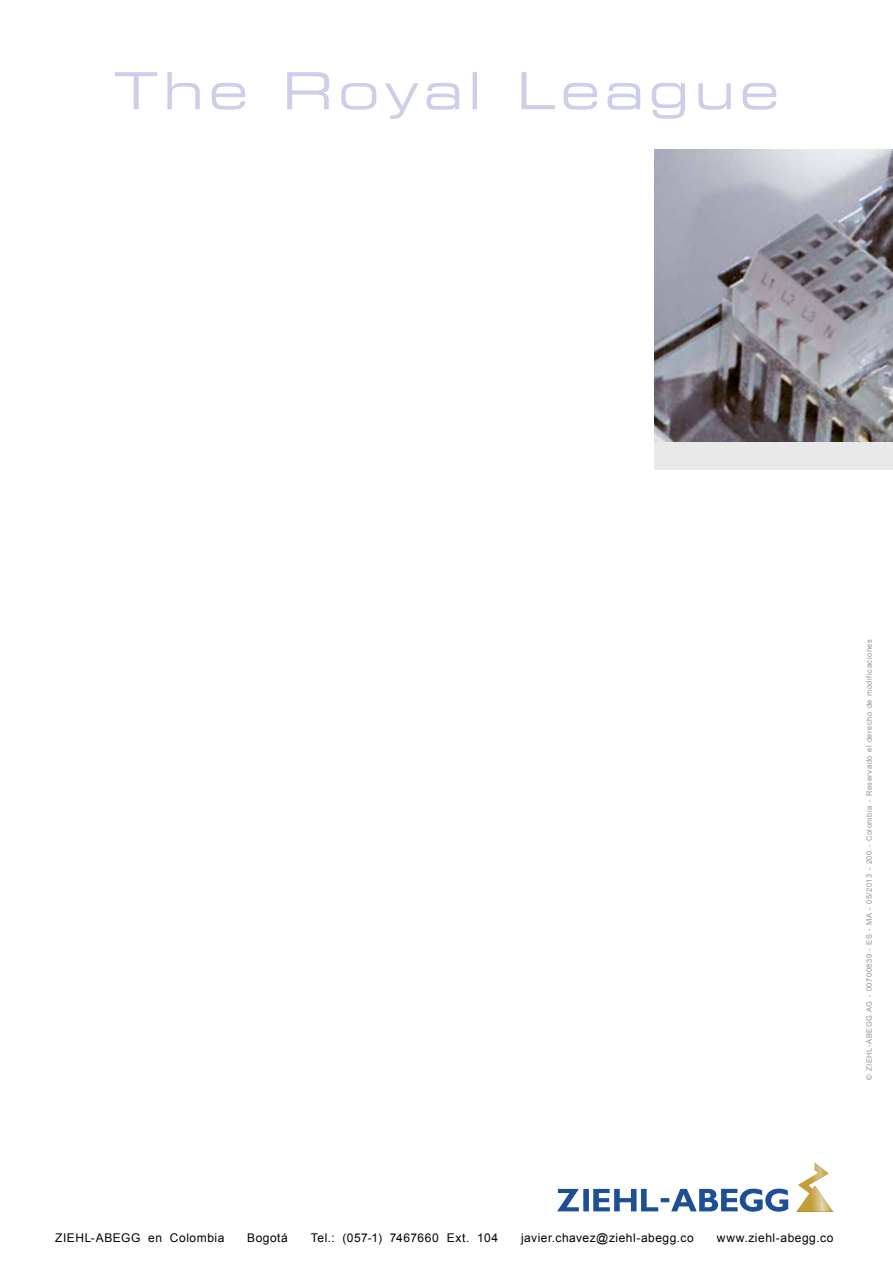
<style>
.page{position:relative;width:893px;height:1263px;background:#fff}
.page>*{position:absolute;margin:0;border:0;box-sizing:border-box;transform-origin:0 0}
.t1{font:51px "Eurostile Extended Two";letter-spacing:.1em;color:#cdcee7}
.t2{font:12px "Arial";letter-spacing:.045em;color:#000}
.t3{font:7.5px "Arial";letter-spacing:.075em;color:#949290}
</style>
<div class="page">
<img style="left:655px;top:150px;width:238px;height:292px">
<div style="left:655px;top:442px;width:238px;height:28px;background:#e9e9e9"></div>
<svg style="left:557px;top:1188px;width:231px;height:24px"></svg>
<svg style="left:796px;top:1162px;width:37px;height:50px"></svg>
<h1 class="t1" style="left:114px;top:56px;width:666px">The Royal League</h1>
<p class="t3" style="left:864px;top:1080px;width:442px;rotate:-90deg">© ZIEH L-ABEGG AG - 00700839 - ES - MA - 05/2013 - 200 - Colombia - Reservado el derecho de modificaciones</p>
<p class="t2" style="left:55px;top:1230px;width:59px">Ziehl-Abegg</p>
<p class="t2" style="left:148px;top:1230px;width:78px">en Colombia</p>
<p class="t2" style="left:247px;top:1230px;width:42px">Bogotá</p>
<p class="t2" style="left:311px;top:1230px;width:189px">Tel.: (057-1) 7467660 Ext. 104</p>
<p class="t2" style="left:521px;top:1230px;width:174px">javier.chavez@ziehl-abegg.co</p>
<p class="t2" style="left:717px;top:1230px;width:118px">www.ziehl-abegg.co</p>
</div>
